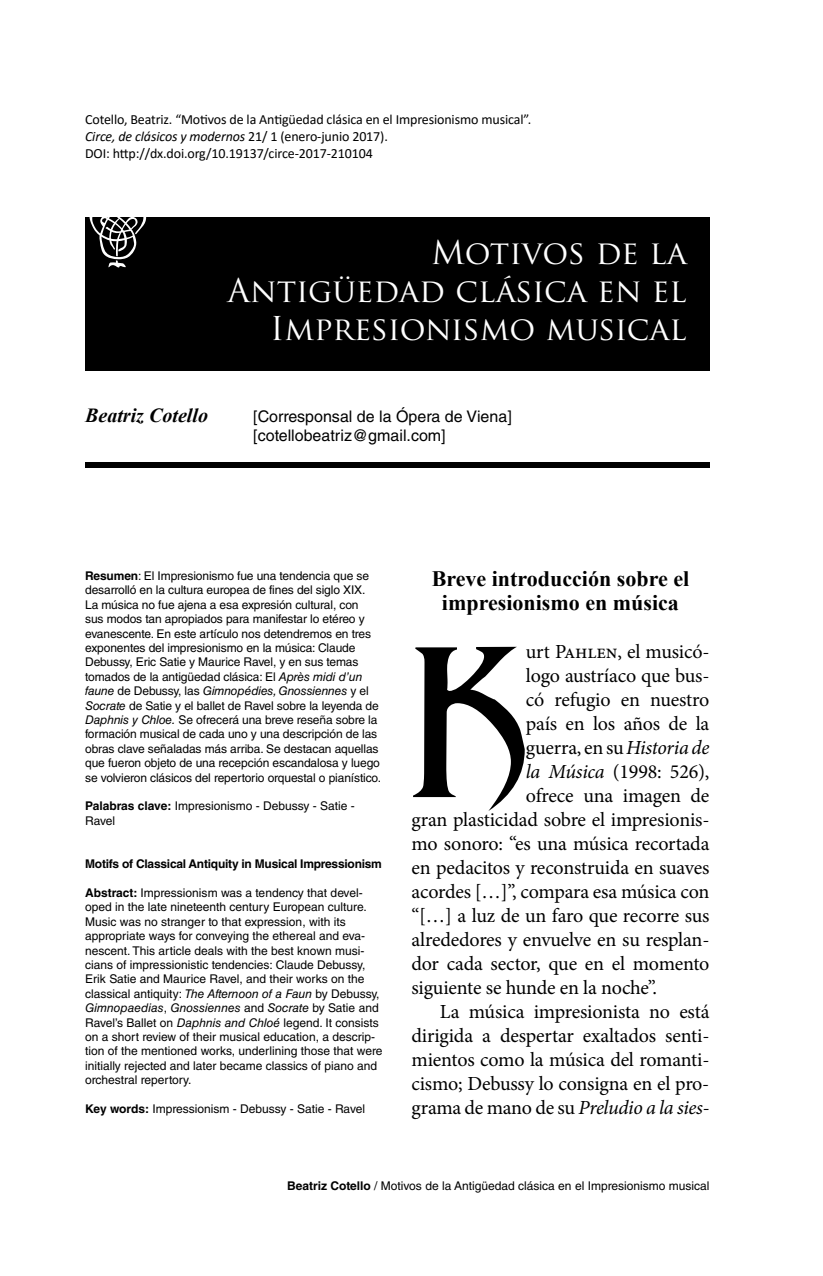
<style>
.page{position:relative;width:823px;height:1276px;background:#fff}
.page>*{position:absolute;margin:0;border:0;box-sizing:border-box;transform-origin:0 0}
.t1{font:194.4px "Abaddon";color:#000}
.t2{font:32px/38.4px "Trajan Pro";color:#fff;text-align:right}
.t3{font:700 22px/24px "Times New Roman";color:#000;text-align:center}
.t4{font:20px "Minion Pro";letter-spacing:-.01em;color:#000}
.t5{font:italic 20px "Minion Pro";letter-spacing:-.02em;color:#000}
.t6{font:italic 700 20px "Times New Roman";color:#000}
.t7{font:16px/19.2px "Helvetica LT Std";color:#000}
.t8{font:14px/16.8px "Calibri";letter-spacing:-.01em;color:#000}
.t9{font:12px/14.4px "Helvetica LT Std";letter-spacing:-.01em;color:#000}
.t10{font:700 12px "Helvetica LT Std";letter-spacing:-.02em;color:#000}
.s1{font-style:italic}
.s2{font-weight:700}
.s3{font-style:normal}
</style>
<div class="page">
<div style="left:85px;top:217px;width:624px;height:153px;background:#000"></div>
<div style="left:85px;top:462px;width:624px;height:5px;background:#000"></div>
<svg style="left:89px;top:217px;width:57px;height:50px"></svg>
<p class="t8" style="left:85px;top:110px;width:447px">Cotello, Beatriz. “Motivos de la Antigüedad clásica en el Impresionismo musical”.<br><span class="s1">Circe, de clásicos y modernos</span> 21/ 1 (enero-junio 2017).<br>DOI: http://dx.doi.org/10.19137/circe-2017-210104</p>
<h2 class="t2" style="left:227px;top:232px;width:460px">Motivos de la<br>Antigüedad clásica en el<br>Impresionismo musical</h2>
<h3 class="t6" style="left:85px;top:401px;width:124px">Beatriz Cotello</h3>
<h3 class="t7" style="left:253px;top:407px;width:260px">[Corresponsal de la Ópera de Viena] [cotellobeatriz@gmail.com]</h3>
<p class="t9" style="left:85px;top:568px;width:297px"><span class="s2">Resumen</span>: El Impresionismo fue una tendencia que se desarrolló en la cultura europea de fines del siglo XIX.<br>La música no fue ajena a esa expresión cultural, con<br>sus modos tan apropiados para manifestar lo etéreo y evanescente. En este artículo nos detendremos en tres exponentes del impresionismo en la música: Claude Debussy, Eric Satie y Maurice Ravel, y en sus temas tomados de la antigüedad clásica: El <span class="s1">Après midi d’un faune</span> de Debussy, las <span class="s1">Gimnopédies, Gnossiennes</span> y el <span class="s1">Socrate</span> de Satie y el ballet de Ravel sobre la leyenda de <span class="s1">Daphnis y Chloe.</span> Se ofrecerá una breve reseña sobre la formación musical de cada uno y una descripción de las obras clave señaladas más arriba. Se destacan aquellas que fueron objeto de una recepción escandalosa y luego se volvieron clásicos del repertorio orquestal o pianístico.</p>
<p class="t9" style="left:85px;top:799px;width:271px"><span class="s2">Palabras clave:</span> Impresionismo - Debussy - Satie -<br>Ravel</p>
<p class="t10" style="left:85px;top:856px;width:298px">Motifs of Classical Antiquity in Musical Impressionism</p>
<p class="t9" style="left:85px;top:885px;width:299px"><span class="s2">Abstract:</span> Impressionism was a tendency that devel&shy;oped in the late nineteenth century European culture.<br>Music was no stranger to that expression, with its appropriate ways for conveying the ethereal and eva&shy;nescent. This article deals with the best known musi&shy;cians of impressionistic tendencies: Claude Debussy, Erik Satie and Maurice Ravel, and their works on the classical antiquity: <span class="s1">The Afternoon of a Faun</span> by Debussy, <span class="s1">Gimnopaedias</span>, <span class="s1">Gnossiennes</span> and <span class="s1">Socrate</span> by Satie and Ravel’s Ballet on <span class="s1">Daphnis and Chloé</span> legend. It consists on a short review of their musical education, a descrip&shy;tion of the mentioned works, underlining those that were initially rejected and later became classics of piano and orchestral repertory.</p>
<p class="t9" style="left:85px;top:1101px;width:281px"><span class="s2">Key words:</span> Impressionism - Debussy - Satie - Ravel</p>
<h3 class="t3" style="left:431px;top:566px;width:259px">Breve introducción sobre el impresionismo en música</h3>
<h1 class="t1" style="left:411px;top:621px;width:118px">K</h1>
<h3 class="t4" style="left:525px;top:638px;width:185px">urt Pahlen, el musicó-</h3>
<h3 class="t4" style="left:525px;top:662px;width:185px">logo austríaco que bus-</h3>
<h3 class="t4" style="left:525px;top:686px;width:185px">có refugio en nuestro</h3>
<h3 class="t4" style="left:525px;top:710px;width:185px">país en los años de la</h3>
<h3 class="t4" style="left:525px;top:734px;width:185px">guerra, en su <span class="s1">Historia de</span></h3>
<h3 class="t4" style="left:525px;top:758px;width:185px"><span class="s1">la Música</span> (1998: 526),</h3>
<h3 class="t4" style="left:525px;top:782px;width:185px">ofrece una imagen de</h3>
<h3 class="t4" style="left:411px;top:806px;width:299px">gran plasticidad sobre el impresionis-</h3>
<h3 class="t4" style="left:411px;top:830px;width:299px">mo sonoro: “es una música recortada</h3>
<h3 class="t4" style="left:411px;top:854px;width:299px">en pedacitos y reconstruida en suaves</h3>
<h3 class="t4" style="left:411px;top:878px;width:299px">acordes […]”, compara esa música con</h3>
<h3 class="t4" style="left:411px;top:902px;width:299px">“[…] a luz de un faro que recorre sus</h3>
<h3 class="t4" style="left:411px;top:926px;width:299px">alrededores y envuelve en su resplan-</h3>
<h3 class="t4" style="left:411px;top:950px;width:299px">dor cada sector, que en el momento</h3>
<h3 class="t4" style="left:411px;top:974px;width:247px">siguiente se hunde en la noche”.</h3>
<h3 class="t4" style="left:439px;top:998px;width:271px">La música impresionista no está</h3>
<h3 class="t4" style="left:411px;top:1022px;width:299px">dirigida a despertar exaltados senti-</h3>
<h3 class="t4" style="left:411px;top:1046px;width:299px">mientos como la música del romanti-</h3>
<h3 class="t4" style="left:411px;top:1070px;width:299px">cismo; Debussy lo consigna en el pro-</h3>
<h3 class="t5" style="left:411px;top:1094px;width:299px"><span class="s3">grama de mano de su</span> Preludio a la sies-</h3>
<p class="t9" style="left:287px;top:1178px;width:423px"><span class="s2">Beatriz Cotello</span> / Motivos de la Antigüedad clásica en el Impresionismo musical</p>
</div>
